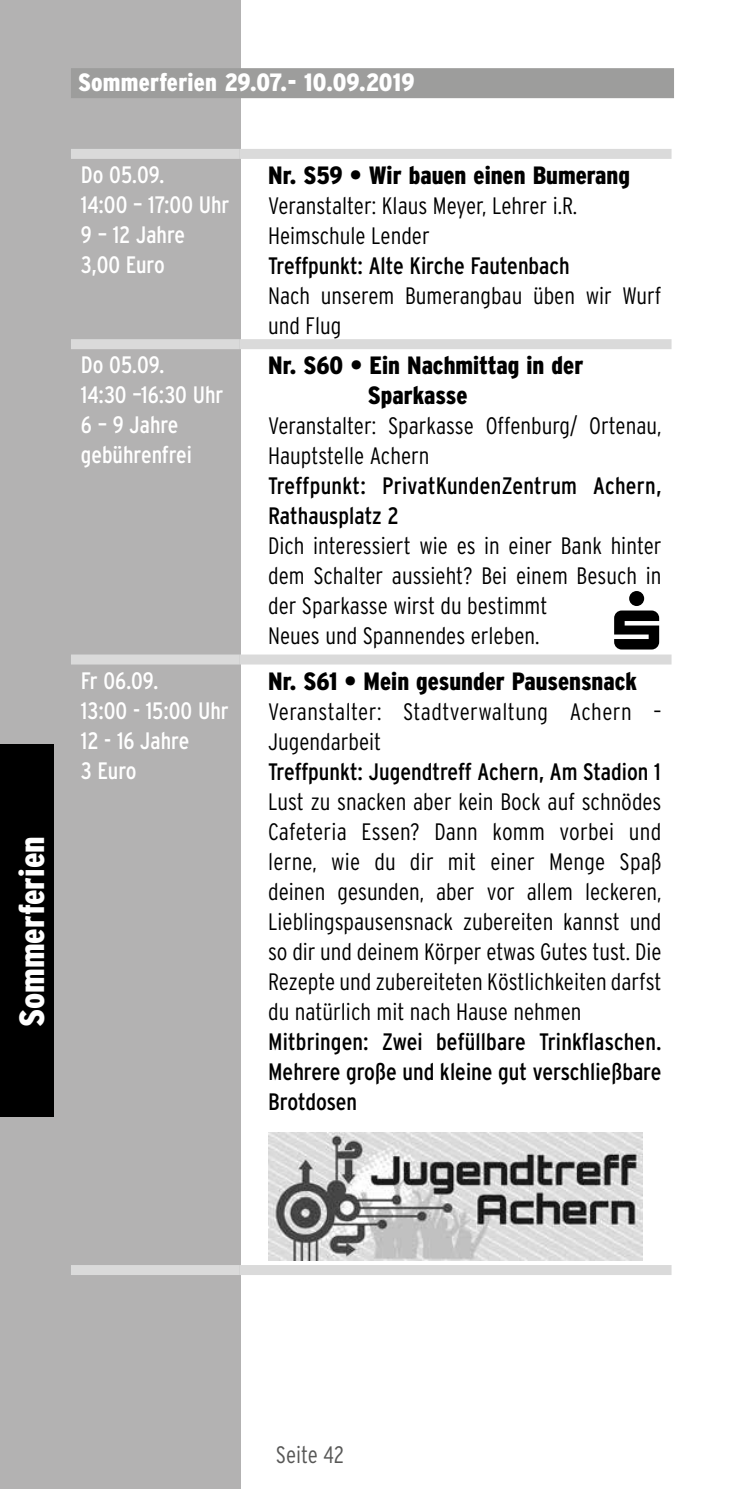
<style>
.page{position:relative;width:745px;height:1489px;background:#fff}
.page>*{position:absolute;margin:0;border:0;box-sizing:border-box;transform-origin:0 0}
.t1{font:900 condensed 35px "Interstate";color:#fff}
.t2{font:900 condensed 25px/30px "Interstate";color:#000}
.t3{font:900 condensed 25px "Interstate";letter-spacing:.01em;color:#fff}
.t4{font:300 condensed 23.75px/30px "Interstate";color:#000}
.t5{font:condensed 23.75px/30px "Interstate";color:#000}
.t6{font:condensed 23.75px/30px "Interstate";color:#fff}
.t7{font:300 condensed 23.75px "Interstate";letter-spacing:-.005em;color:#575756}
</style>
<div class="page">
<div style="left:0;top:0;width:241px;height:1488px;background:#b3b2b2"></div>
<div style="left:0;top:744px;width:54px;height:372px;background:#000"></div>
<div style="left:71px;top:68px;width:602px;height:30px;background:#9d9d9c"></div>
<div style="left:71px;top:149px;width:168px;height:10px;background:#dadada"></div>
<div style="left:239px;top:149px;width:432px;height:10px;background:#dadada"></div>
<div style="left:71px;top:339px;width:168px;height:10px;background:#dadada"></div>
<div style="left:239px;top:339px;width:432px;height:10px;background:#dadada"></div>
<div style="left:71px;top:654px;width:168px;height:10px;background:#dadada"></div>
<div style="left:239px;top:654px;width:432px;height:10px;background:#dadada"></div>
<div style="left:71px;top:1264px;width:168px;height:10px;background:#dadada"></div>
<div style="left:239px;top:1264px;width:432px;height:10px;background:#dadada"></div>
<svg style="left:614px;top:591px;width:44px;height:58px"></svg>
<img style="left:268px;top:1132px;width:374px;height:127px">
<h1 class="t1" style="left:12px;top:1026px;width:192px;rotate:-90deg">Sommerferien</h1>
<p class="t3" style="left:78px;top:68px;width:338px">Sommerferien 29.07.- 10.09.2019</p>
<p class="t6" style="left:81px;top:159px;width:150px">Do 05.09.<br>14:00 – 17:00 Uhr<br>9 – 12 Jahre<br>3,00 Euro</p>
<p class="t2" style="left:268px;top:160px;width:363px">Nr. S59 • Wir bauen einen Bumerang</p>
<p class="t4" style="left:268px;top:190px;width:310px">Veranstalter: Klaus Meyer, Lehrer i.R.<br>Heimschule Lender</p>
<p class="t5" style="left:268px;top:250px;width:303px">Treffpunkt: Alte Kirche Fautenbach</p>
<p class="t4" style="left:268px;top:280px;width:394px">Nach unserem Bumerangbau üben wir Wurf und Flug</p>
<p class="t6" style="left:81px;top:350px;width:144px">Do 05.09.<br>14:30 –16:30 Uhr<br>6 – 9 Jahre gebührenfrei</p>
<p class="t2" style="left:368px;top:350px;width:217px;text-indent:-100px">Nr. S60 • Ein Nachmittag in der<br>Sparkasse</p>
<p class="t4" style="left:268px;top:411px;width:394px">Veranstalter: Sparkasse Offenburg/ Ortenau,<br>Hauptstelle Achern</p>
<p class="t5" style="left:268px;top:471px;width:395px">Treffpunkt: PrivatKundenZentrum Achern,<br>Rathausplatz 2</p>
<p class="t4" style="left:268px;top:531px;width:394px">Dich interessiert wie es in einer Bank hinter dem Schalter aussieht? Bei einem Besuch in der Sparkasse wirst du bestimmt<br>Neues und Spannendes erleben.</p>
<p class="t6" style="left:81px;top:665px;width:149px">Fr 06.09.<br>13:00 - 15:00 Uhr<br>12 - 16 Jahre<br>3 Euro</p>
<p class="t2" style="left:268px;top:665px;width:370px">Nr. S61 • Mein gesunder Pausensnack</p>
<p class="t4" style="left:268px;top:696px;width:394px">Veranstalter: Stadtverwaltung Achern –<br>Jugendarbeit</p>
<p class="t5" style="left:268px;top:756px;width:394px">Treffpunkt: Jugendtreff Achern, Am Stadion 1</p>
<p class="t4" style="left:268px;top:786px;width:395px;text-align:justify">Lust zu snacken aber kein Bock auf schnödes Cafeteria Essen? Dann komm vorbei und lerne, wie du dir mit einer Menge Spaß deinen gesunden, aber vor allem leckeren, Lieblingspausensnack zubereiten kannst und so dir und deinem Körper etwas Gutes tust. Die Rezepte und zubereiteten Köstlichkeiten darfst du natürlich mit nach Hause nehmen</p>
<p class="t5" style="left:268px;top:1026px;width:395px;text-align:justify">Mitbringen: Zwei befüllbare Trinkflaschen.<br>Mehrere große und kleine gut verschließbare Brotdosen</p>
<p class="t7" style="left:276px;top:1441px;width:69px">Seite 42</p>
</div>
